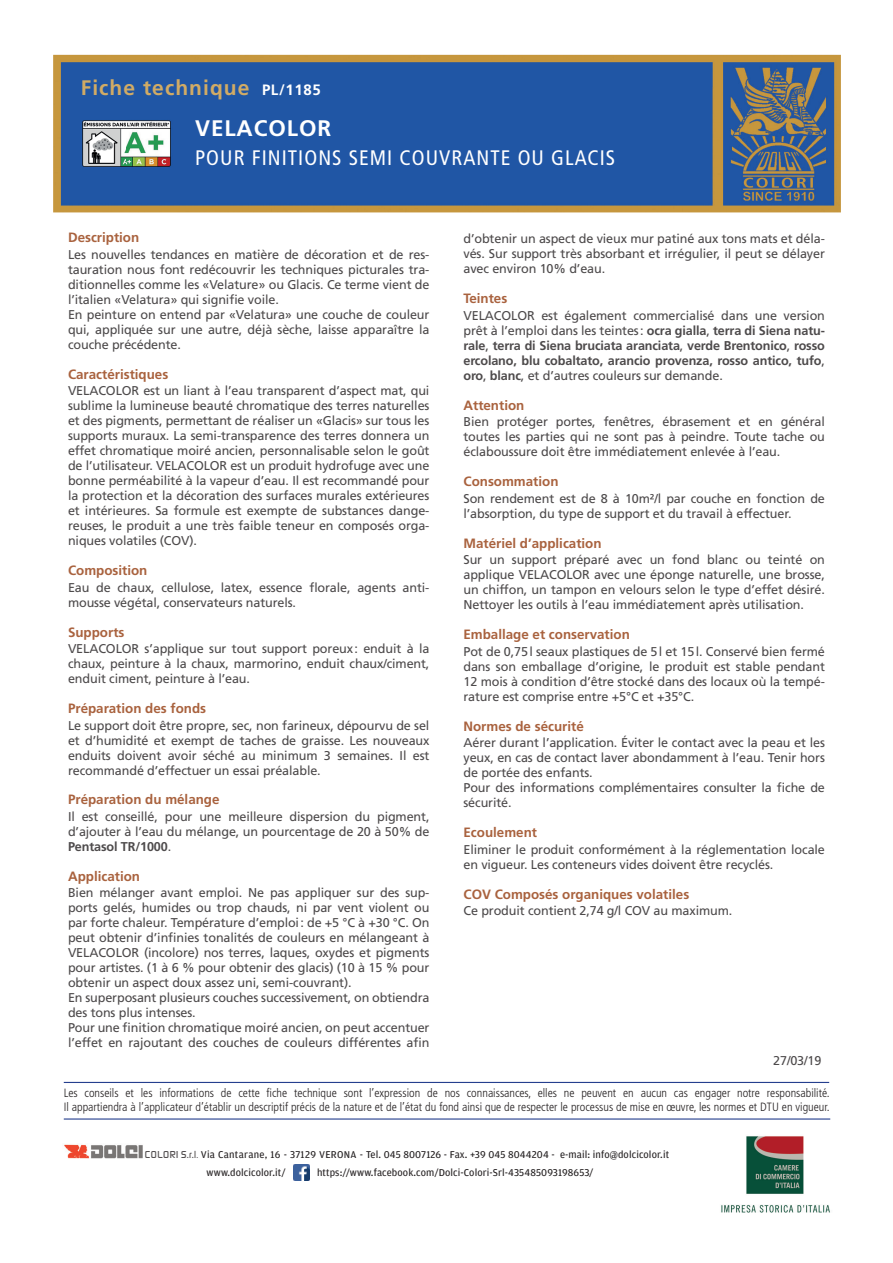
<style>
.page{position:relative;width:893px;height:1263px;background:#fff}
.page>*{position:absolute;margin:0;border:0;box-sizing:border-box;transform-origin:0 0}
.t1{font:700 22.5px "Frutiger LT Std";letter-spacing:.04em;color:#fff}
.t2{font:condensed 21px "Frutiger LT Std";letter-spacing:.05em;color:#fff}
.t3{font:700 21px "Frutiger LT Std";letter-spacing:.05em;color:#d1ab65}
.t4{font:700 15px "Frutiger";letter-spacing:.04em;color:#fff}
.t5{font:700 13.5px "Frutiger";color:#a9623e}
.t6{font:12.75px/15px "Frutiger";letter-spacing:-.01em;color:#4d4a4b;text-align:justify}
.t7{font:700 12.75px/15px "Frutiger";letter-spacing:-.01em;color:#4d4a4b;text-align:justify}
.t8{font:300 condensed 12px/13.5px "Frutiger LT Std";color:#231f20}
.t9{font:10.5px/18px "Amplitude";letter-spacing:.01em;color:#231f20}
.s1{font-weight:700}
.s2{font-weight:400}
.s3{font-family:"Digital Sans EF";font-weight:500;color:#524e4f}
.s4{font-family:"Digital Sans EF";font-weight:500;font-size:9px;color:#524e4f}
.s5{font-style:inherit}
</style>
<div class="page">
<hr style="left:64px;top:1082px;width:765px;height:1px;background:#253f8e">
<hr style="left:64px;top:1118px;width:766px;height:1px;background:#253f8e">
<img style="left:721px;top:1136px;width:109px;height:77px">
<img style="left:53px;top:55px;width:788px;height:157px">
<img style="left:64px;top:1144px;width:79px;height:14px">
<img style="left:293px;top:1164px;width:16px;height:16px">
<img style="left:81px;top:119px;width:91px;height:49px">
<h2 class="t3" style="left:81px;top:75px;width:170px">Fiche technique</h2>
<p class="t4" style="left:262px;top:81px;width:60px">PL/1185</p>
<h1 class="t1" style="left:195px;top:115px;width:137px">VELACOLOR</h1>
<h2 class="t2" style="left:195px;top:145px;width:421px">POUR FINITIONS SEMI COUVRANTE OU GLACIS</h2>
<p class="t5" style="left:68px;top:230px;width:73px">Description</p>
<p class="t6" style="left:68px;top:247px;width:363px;text-align:left">Les nouvelles tendances en matière de décoration et de res&shy;tauration nous font redécouvrir les techniques picturales tra&shy;ditionnelles comme les «Velature» ou Glacis. Ce terme vient de l’italien «Velatura» qui signifie voile.<br>En peinture on entend par «Velatura» une couche de couleur qui, appliquée sur une autre, déjà sèche, laisse apparaître la couche précédente.</p>
<p class="t5" style="left:68px;top:366px;width:102px">Caractéristiques</p>
<p class="t6" style="left:68px;top:383px;width:363px">VELACOLOR est un liant à l’eau transparent d’aspect mat, qui sublime la lumineuse beauté chromatique des terres naturelles et des pigments, permettant de réaliser un «Glacis» sur tous les supports muraux. La semi-transparence des terres donnera un effet chromatique moiré ancien, personnalisable selon le goût de l’utilisateur. VELACOLOR est un produit hydrofuge avec une bonne perméabilité à la vapeur d’eau. Il est recommandé pour la protection et la décoration des surfaces murales extérieures et intérieures. Sa formule est exempte de substances dange&shy;reuses, le produit a une très faible teneur en composés orga&shy;niques volatiles (COV).</p>
<p class="t5" style="left:68px;top:563px;width:81px">Composition</p>
<p class="t6" style="left:68px;top:580px;width:363px">Eau de chaux, cellulose, latex, essence florale, agents anti&shy;mousse végétal, conservateurs naturels.</p>
<p class="t5" style="left:68px;top:624px;width:58px">Supports</p>
<p class="t6" style="left:68px;top:641px;width:363px">VELACOLOR s’applique sur tout support poreux : enduit à la chaux, peinture à la chaux, marmorino, enduit chaux/ciment, enduit ciment, peinture à l’eau.</p>
<p class="t5" style="left:68px;top:701px;width:140px">Préparation des fonds</p>
<p class="t6" style="left:68px;top:718px;width:363px">Le support doit être propre, sec, non farineux, dépourvu de sel et d’humidité et exempt de taches de graisse. Les nouveaux enduits doivent avoir séché au minimum 3 semaines. Il est recommandé d’effectuer un essai préalable.</p>
<p class="t5" style="left:68px;top:791px;width:153px">Préparation du mélange</p>
<p class="t6" style="left:68px;top:808px;width:363px">Il est conseillé, pour une meilleure dispersion du pigment, d’ajouter à l’eau du mélange, un pourcentage de 20 à 50% de <span class="s1">Pentasol TR/1000</span>.</p>
<p class="t5" style="left:68px;top:868px;width:74px">Application</p>
<p class="t6" style="left:68px;top:885px;width:363px;text-align:left">Bien mélanger avant emploi. Ne pas appliquer sur des sup&shy;ports gelés, humides ou trop chauds, ni par vent violent ou par forte chaleur. Température d’emploi : de +5 °C à +30 °C. On peut obtenir d’infinies tonalités de couleurs en mélangeant à VELACOLOR (incolore) nos terres, laques, oxydes et pigments pour artistes. (1 à 6 % pour obtenir des glacis) (10 à 15 % pour obtenir un aspect doux assez uni, semi-couvrant).<br>En superposant plusieurs couches successivement, on obtiendra des tons plus intenses.<br>Pour une finition chromatique moiré ancien, on peut accentuer l’effet en rajoutant des couches de couleurs différentes afin</p>
<p class="t6" style="left:463px;top:231px;width:363px">d’obtenir un aspect de vieux mur patiné aux tons mats et déla&shy;vés. Sur support très absorbant et irrégulier, il peut se délayer avec environ 10% d’eau.</p>
<p class="t5" style="left:463px;top:291px;width:45px">Teintes</p>
<p class="t7" style="left:463px;top:308px;width:363px"><span class="s2">VELACOLOR est également commercialisé dans une version prêt à l’emploi dans les teintes :</span> ocra gialla<span class="s2">,</span> terra di Siena natu&shy;rale<span class="s2">,</span> terra di Siena bruciata aranciata<span class="s2">,</span> verde Brentonico<span class="s2">,</span> rosso ercolano, blu cobaltato, arancio provenza, rosso antico, tufo<span class="s2">, </span>oro<span class="s2">,</span> blanc<span class="s2">, et d’autres couleurs sur demande.</span></p>
<p class="t5" style="left:463px;top:397px;width:62px">Attention</p>
<p class="t6" style="left:463px;top:414px;width:363px">Bien protéger portes, fenêtres, ébrasement et en général toutes les parties qui ne sont pas à peindre. Toute tache ou éclaboussure doit être immédiatement enlevée à l’eau.</p>
<p class="t5" style="left:463px;top:474px;width:97px">Consommation</p>
<p class="t6" style="left:463px;top:491px;width:363px">Son rendement est de 8 à 10m²/l par couche en fonction de l’absorption, du type de support et du travail à effectuer.</p>
<p class="t5" style="left:463px;top:535px;width:140px">Matériel d’application</p>
<p class="t6" style="left:463px;top:552px;width:363px">Sur un support préparé avec un fond blanc ou teinté on applique VELACOLOR avec une éponge naturelle, une brosse, un chiffon, un tampon en velours selon le type d’effet désiré.<br>Nettoyer les outils à l’eau immédiatement après utilisation.</p>
<p class="t5" style="left:463px;top:627px;width:168px">Emballage et conservation</p>
<p class="t6" style="left:463px;top:644px;width:363px">Pot de 0,75 l seaux plastiques de 5 l et 15 l. Conservé bien fermé dans son emballage d’origine, le produit est stable pendant 12 mois à condition d’être stocké dans des locaux où la tempé&shy;rature est comprise entre +5°C et +35°C.</p>
<p class="t5" style="left:463px;top:718px;width:122px">Normes de sécurité</p>
<p class="t6" style="left:463px;top:735px;width:363px;text-align:left">Aérer durant l’application. Éviter le contact avec la peau et les yeux, en cas de contact laver abondamment à l’eau. Tenir hors de portée des enfants.<br>Pour des informations complémentaires consulter la fiche de sécurité.</p>
<p class="t5" style="left:463px;top:825px;width:75px">Ecoulement</p>
<p class="t6" style="left:463px;top:842px;width:363px">Eliminer le produit conformément à la réglementation locale en vigueur. Les conteneurs vides doivent être recyclés.</p>
<p class="t5" style="left:463px;top:886px;width:227px">COV Composés organiques volatiles</p>
<p class="t6" style="left:463px;top:903px;width:270px">Ce produit contient 2,74 g/l COV au maximum.</p>
<p class="t6" style="left:773px;top:1053px;width:50px">27/03/19</p>
<p class="t8" style="left:64px;top:1087px;width:767px">Les conseils et les informations de cette che technique sont l’expression de nos connaissances, elles ne peuvent en aucun cas engager notre responsabilité.<br>Il appartiendra à l’applicateur d’établir un descriptif précis de la nature et de l’état du fond ainsi que de respecter le processus de mise en œuvre, les normes et DTU en vigueur.</p>
<p class="t9" style="left:206px;top:1145px;width:464px;text-indent:-62px"><span class="s3">COLORI S.r.l</span><span class="s4">.</span> Via Cantarane, 16 <span class="s5">- 37129 VERONA -</span> Tel. 045 8007126 - Fax. +39 045 8044204 - e-mail: info@dolcicolor.it www.dolcicolor.it/</p>
<p class="t9" style="left:317px;top:1163px;width:278px">https://www.facebook.com/Dolci-Colori-Srl-435485093198653/</p>
</div>
